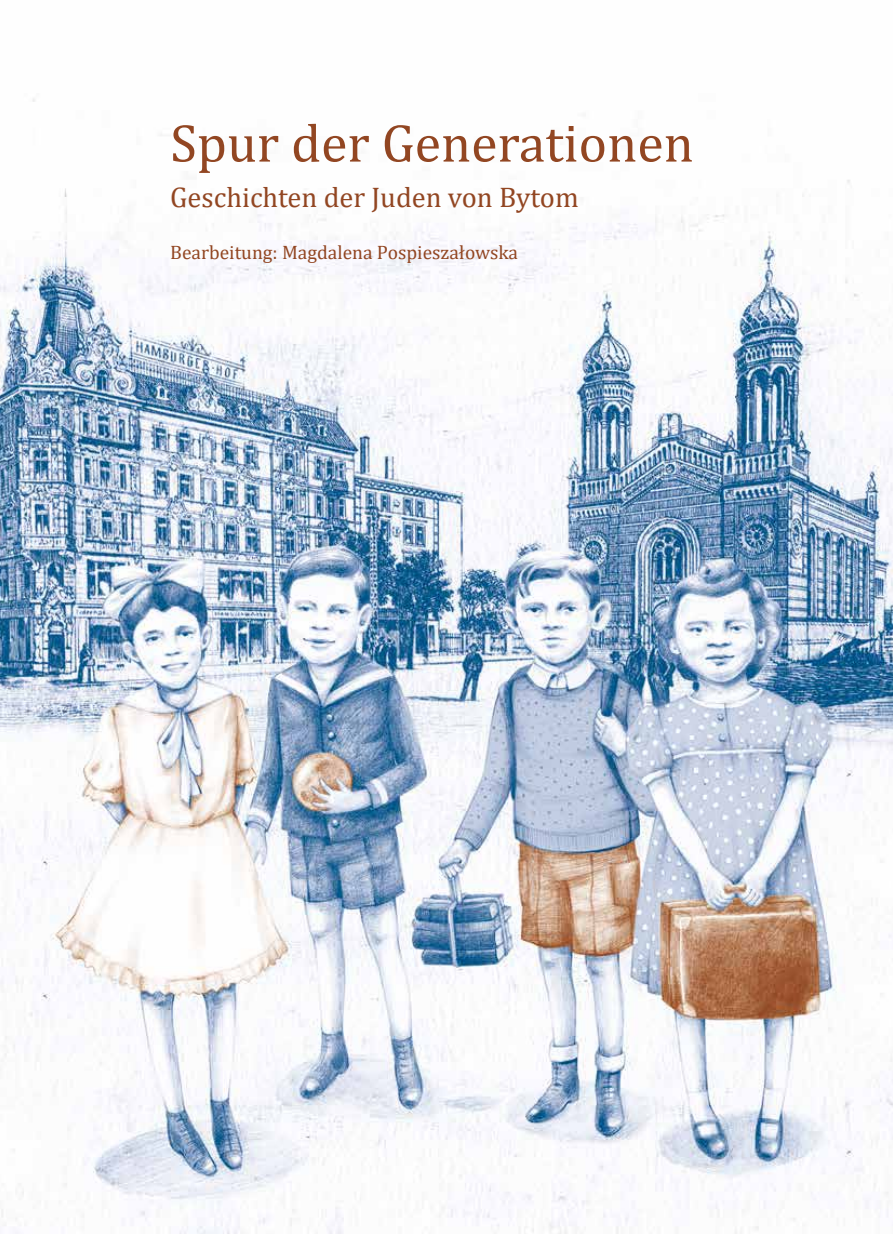
<style>
.page{position:relative;width:893px;height:1234px;background:#fff}
.page>*{position:absolute;margin:0;border:0;box-sizing:border-box;transform-origin:0 0}
.t1{font:54px "Cambria";color:#924622}
.t2{font:28.5px "Cambria";color:#924622}
.t3{font:19.5px "Cambria";color:#924622}
</style>
<div class="page">
<img style="left:0;top:98px;width:893px;height:1135px">
<h1 class="t1" style="left:170px;top:111px;width:525px">Spur der Generationen</h1>
<h2 class="t2" style="left:170px;top:180px;width:410px">Geschichten der Juden von Bytom</h2>
<p class="t3" style="left:170px;top:241px;width:349px">Bearbeitung: Magdalena Pospieszałowska</p>
</div>
